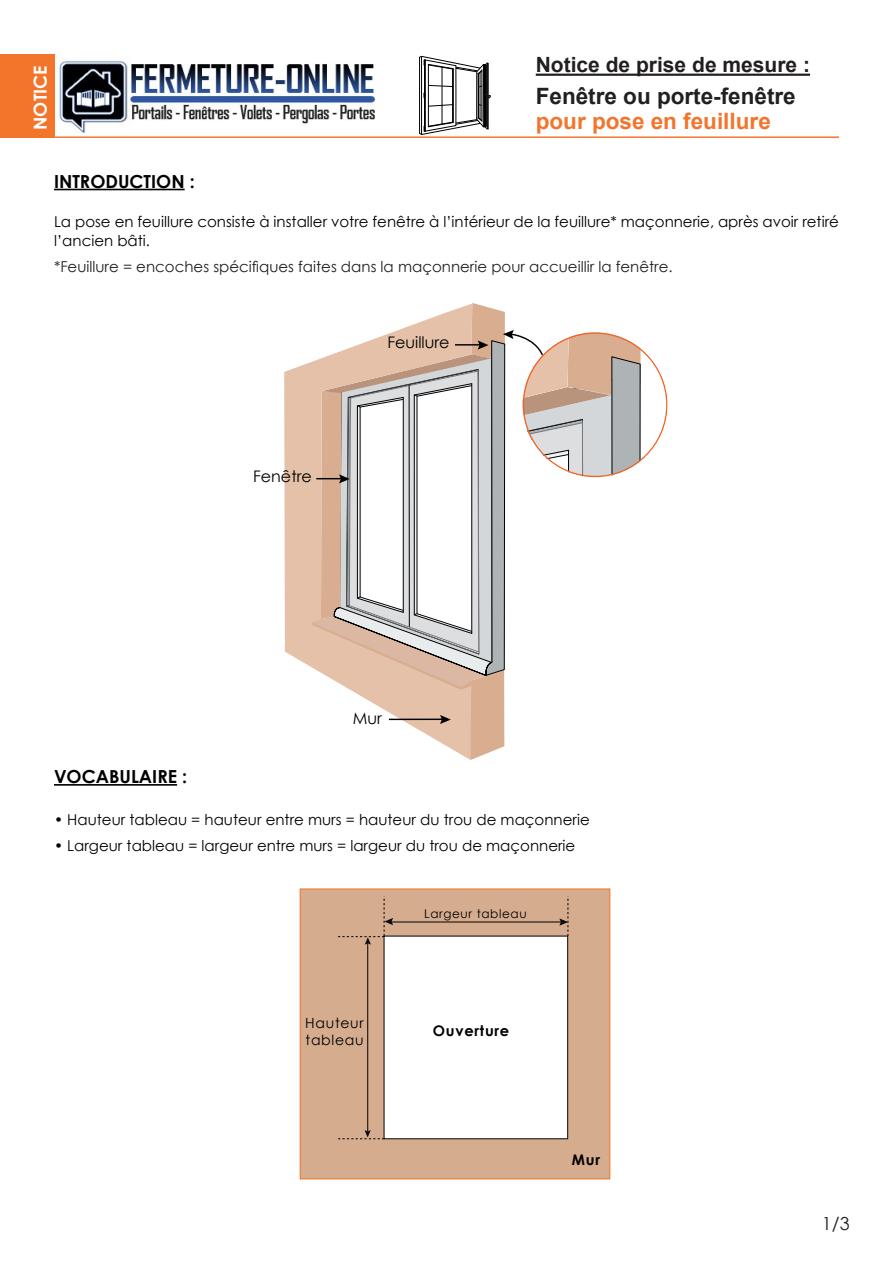
<style>
.page{position:relative;width:893px;height:1263px;background:#fff}
.page>*{position:absolute;margin:0;border:0;box-sizing:border-box;transform-origin:0 0}
.t1{font:700 22.5px "Arial";color:#231f20}
.t2{font:700 22.5px "Arial";color:#f3752c}
.t3{font:700 21px "Arial";color:#231f20}
.t4{font:700 18px "Century Gothic";color:#000}
.t5{font:700 18px "Century Gothic";color:#fff}
.t6{font:18px "Century Gothic";color:#231f20}
.t7{font:15.9px "Century Gothic";color:#000}
.t8{font:15px/19.5px "Century Gothic";color:#000}
.t9{font:15px "Century Gothic";color:#231f20}
.t10{font:700 14.7px "Century Gothic";letter-spacing:.05em;color:#000}
.t11{font:14.1px/16.8px "Century Gothic";letter-spacing:.05em;color:#000}
.t12{font:12px "Century Gothic";letter-spacing:.05em;color:#000}
</style>
<div class="page">
<hr style="left:536px;top:74px;width:274px;height:2px;background:#231f20">
<hr style="left:54px;top:136px;width:785px;height:2px;background:#f3752c">
<div style="left:0;top:54px;width:54px;height:84px;background:#f3752c"></div>
<svg style="left:419px;top:56px;width:71px;height:79px"></svg>
<hr style="left:54px;top:189px;width:131px;height:1px;background:#000">
<div style="left:300px;top:889px;width:310px;height:290px;background:#d6ac8f"></div>
<hr style="left:390px;top:922px;width:171px;height:1px;background:#000">
<svg style="left:559px;top:896px;width:10px;height:40px"></svg>
<hr style="left:367px;top:942px;width:1px;height:190px;background:#000">
<svg style="left:338px;top:896px;width:55px;height:49px"></svg>
<svg style="left:338px;top:1130px;width:46px;height:9px"></svg>
<div style="left:384px;top:936px;width:184px;height:203px;background:#fff"></div>
<div style="left:300px;top:888px;width:310px;height:291px;border:1px solid #f3752c"></div>
<hr style="left:54px;top:784px;width:123px;height:2px;background:#000">
<svg style="left:284px;top:362px;width:28px;height:306px;background:#e8c6b0"></svg>
<svg style="left:312px;top:303px;width:328px;height:457px"></svg>
<img style="left:59px;top:61px;width:317px;height:73px">
<p class="t5" style="left:27px;top:130px;width:66px;rotate:-90deg">NOTICE</p>
<h2 class="t3" style="left:536px;top:51px;width:276px">Notice de prise de mesure :</h2>
<h1 class="t1" style="left:536px;top:81px;width:262px">Fenêtre ou porte-fenêtre</h1>
<h1 class="t2" style="left:536px;top:107px;width:237px">pour pose en feuillure</h1>
<p class="t4" style="left:54px;top:168px;width:142px">INTRODUCTION :</p>
<p class="t8" style="left:54px;top:211px;width:786px">La pose en feuillure consiste à installer votre fenêtre à l’intérieur de la feuillure* maçonnerie, après avoir retiré l’ancien bâti.</p>
<p class="t9" style="left:54px;top:256px;width:620px">*Feuillure = encoches spécifiques faites dans la maçonnerie pour accueillir la fenêtre.</p>
<p class="t7" style="left:253px;top:465px;width:60px">Fenêtre</p>
<p class="t7" style="left:387px;top:332px;width:64px">Feuillure</p>
<p class="t7" style="left:353px;top:707px;width:31px">Mur</p>
<p class="t4" style="left:54px;top:763px;width:135px">VOCABULAIRE :</p>
<p class="t8" style="left:54px;top:810px;width:537px">• Hauteur tableau = hauteur entre murs = hauteur du trou de maçonnerie</p>
<p class="t8" style="left:54px;top:835px;width:523px">• Largeur tableau = largeur entre murs = largeur du trou de maçonnerie</p>
<p class="t11" style="left:305px;top:1014px;width:60px">Hauteur tableau</p>
<p class="t12" style="left:424px;top:905px;width:104px">Largeur tableau</p>
<p class="t10" style="left:433px;top:1019px;width:78px">Ouverture</p>
<p class="t10" style="left:572px;top:1148px;width:30px">Mur</p>
<p class="t6" style="left:822px;top:1211px;width:29px">1/3</p>
</div>
